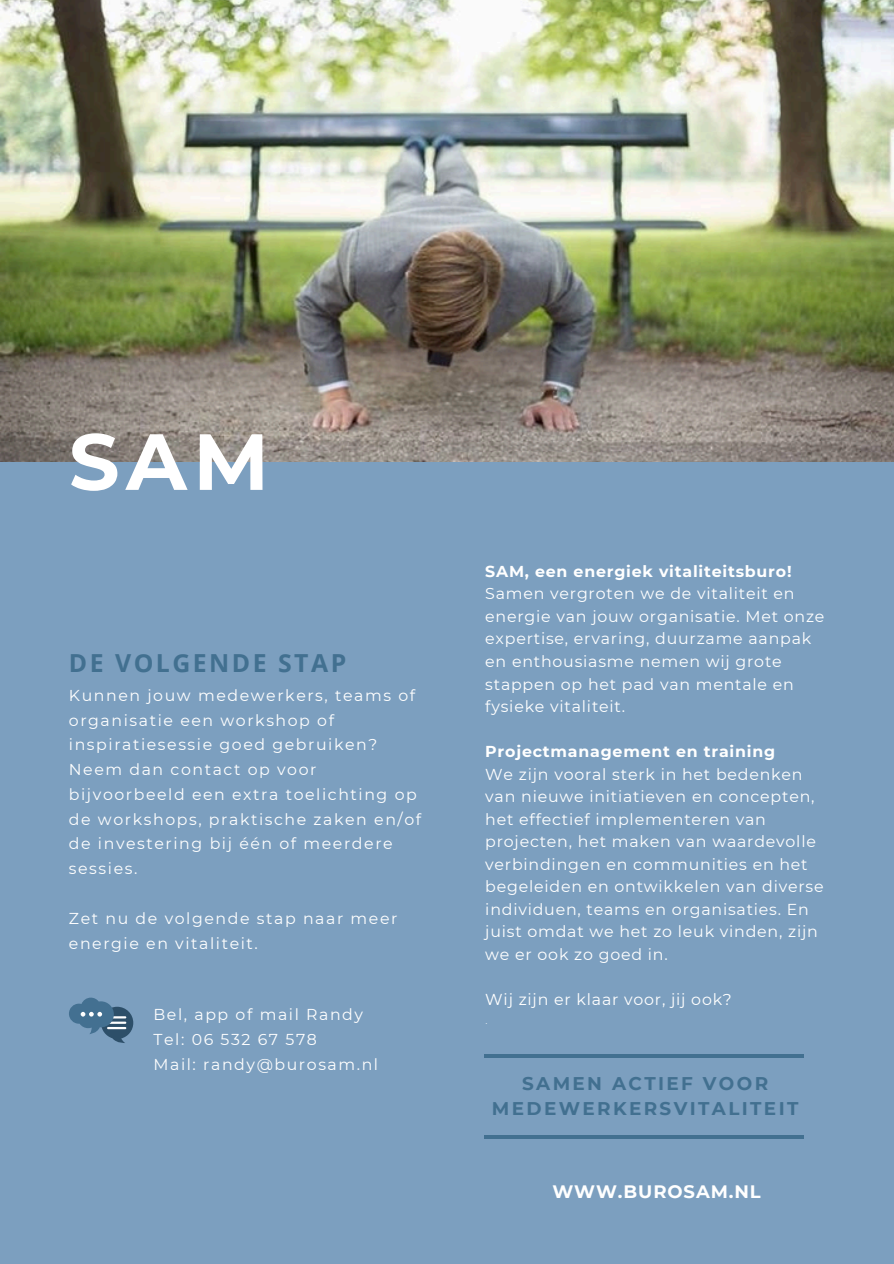
<style>
.page{position:relative;width:894px;height:1264px;background:#fff}
.page>*{position:absolute;margin:0;border:0;box-sizing:border-box;transform-origin:0 0}
.t1{font:700 79.35px "Montserrat";color:#fff}
.t2{font:700 24.75px "Open Sans";letter-spacing:.1em;color:#427090}
.t3{font:700 18.3px/24.8px "Montserrat";letter-spacing:.13em;color:#427090;text-align:center}
.t4{font:700 18px "Montserrat";letter-spacing:.05em;color:#fff}
.t5{font:15.75px/22.5px "Montserrat";letter-spacing:.05em;color:#fff}
.t6{font:15.75px/24.8px "Montserrat";letter-spacing:.1em;color:#fff}
.t7{font:700 15.75px "Montserrat";letter-spacing:.05em;color:#fff}
.t8{font:200 14.25px "Montserrat";color:#fff}
</style>
<div class="page">
<div style="left:0;top:0;width:893px;height:1263px;background:#7c9fbf"></div>
<img style="left:0;top:0;width:893px;height:461px">
<hr style="left:484px;top:1054px;width:320px;height:3px;background:#427090">
<hr style="left:484px;top:1135px;width:320px;height:3px;background:#427090">
<svg style="left:69px;top:997px;width:64px;height:46px"></svg>
<p class="t1" style="left:69px;top:413px;width:202px">SAM</p>
<p class="t2" style="left:69px;top:645px;width:279px">DE VOLGENDE STAP</p>
<p class="t6" style="left:69px;top:683px;width:354px">Kunnen jouw medewerkers, teams of organisatie een workshop of inspiratiesessie goed gebruiken?<br>Neem dan contact op voor bijvoorbeeld een extra toelichting op de workshops, praktische zaken en/of de investering bij één of meerdere sessies.</p>
<p class="t6" style="left:69px;top:905px;width:330px">Zet nu de volgende stap naar meer energie en vitaliteit.</p>
<p class="t6" style="left:153px;top:1002px;width:211px">Bel, app of mail Randy</p>
<p class="t6" style="left:153px;top:1026px;width:165px">Tel: 06 532 67 578</p>
<p class="t6" style="left:153px;top:1051px;width:226px">Mail: randy@burosam.nl</p>
<h1 class="t7" style="left:485px;top:561px;width:308px">SAM, een energiek vitaliteitsburo!</h1>
<h2 class="t5" style="left:485px;top:582px;width:340px">Samen vergroten we de vitaliteit en energie van jouw organisatie. Met onze expertise, ervaring, duurzame aanpak en enthousiasme nemen wij grote stappen op het pad van mentale en fysieke vitaliteit.</h2>
<p class="t7" style="left:485px;top:741px;width:291px">Projectmanagement en training</p>
<p class="t5" style="left:485px;top:762px;width:340px">We zijn vooral sterk in het bedenken van nieuwe initiatieven en concepten, het effectief implementeren van projecten, het maken van waardevolle verbindingen en communities en het begeleiden en ontwikkelen van diverse individuen, teams en organisaties. En juist omdat we het zo leuk vinden, zijn we er ook zo goed in.</p>
<p class="t5" style="left:485px;top:987px;width:248px">Wij zijn er klaar voor, jij ook?</p>
<p class="t8" style="left:485px;top:1010px;width:4px">.</p>
<p class="t3" style="left:492px;top:1070px;width:308px">SAMEN ACTIEF VOOR<br>MEDEWERKERSVITALITEIT</p>
<p class="t4" style="left:552px;top:1180px;width:210px">WWW.BUROSAM.NL</p>
</div>
